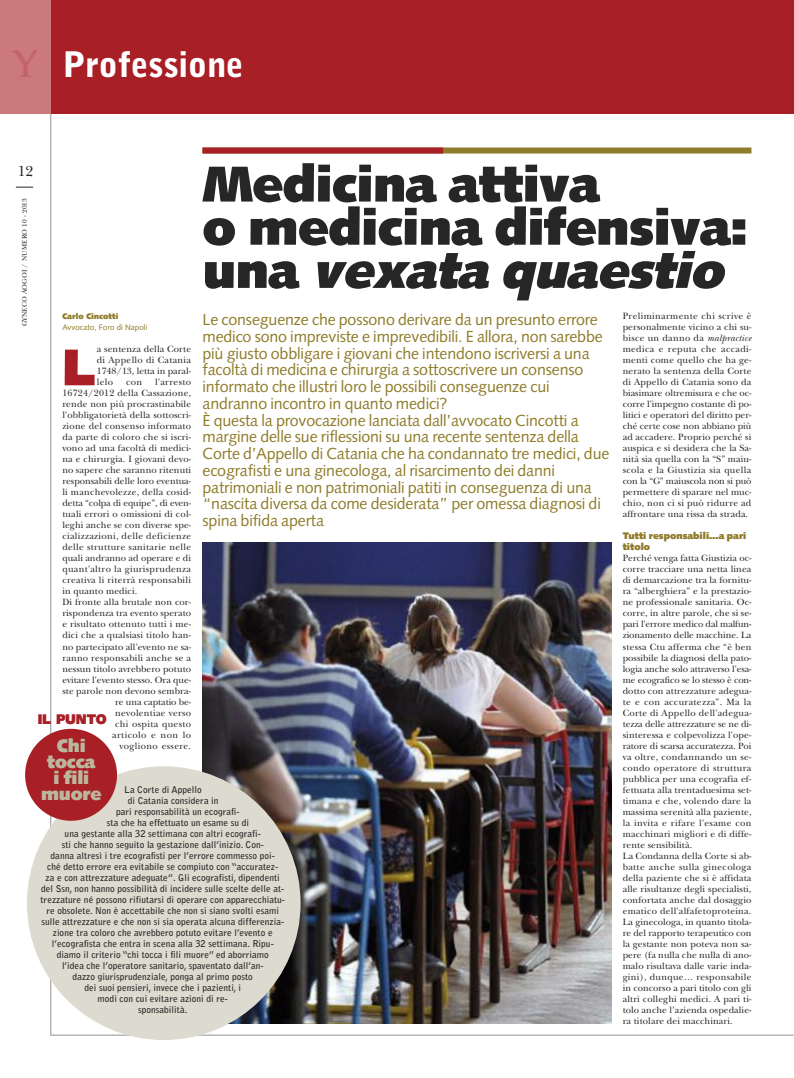
<style>
.page{position:relative;width:794px;height:1078px;background:#fff}
.page>*{position:absolute;margin:0;border:0;box-sizing:border-box;transform-origin:0 0}
.t1{font:900 51.5px "Syntax";color:#a91f26}
.t2{font:900 50.3px/43.1px "Syntax";letter-spacing:-.01em;color:#272627}
.t3{font:900 35px "Bell Gothic";letter-spacing:-.01em;color:#fff}
.t4{font:900 18px/16px "Syntax";letter-spacing:-.01em;color:#bbb79e;text-align:center}
.t5{font:16px/16.7px "Syntax";letter-spacing:-.01em;color:#8f7b29}
.t6{font:15px "New Baskerville";color:#272627}
.t7{font:900 14px "Syntax";letter-spacing:-.01em;color:#a91f26}
.t8{font:9.5px/11px "New Baskerville";letter-spacing:.01em;color:#272627;text-align:justify}
.t9{font:9.5px "New Baskerville";letter-spacing:.035em;color:#272627}
.t10{font:9.5px "New Baskerville";letter-spacing:.03em;color:#272627}
.t11{font:900 9.5px/11px "Syntax";color:#8f7b29}
.t12{font:9.5px "New Baskerville";letter-spacing:-.01em;color:#272627}
.t13{font:700 9.3px "Bell Gothic Std";letter-spacing:.005em;color:#272627}
.t14{font:8px "Syntax";color:#8f7b29}
.t15{font:900 8px "Syntax";color:#8f7b29}
.t16{font:7px "New Baskerville";letter-spacing:.025em;color:#272627}
.s1{font-family:"Palatino";font-weight:500;font-size:38.7px;color:#c36267}
.s2{font-style:italic}
</style>
<div class="page">
<svg style="left:16px;top:187px;width:17px;height:1px"></svg>
<div style="left:51px;top:0;width:743px;height:113px;background:#a91f26"></div>
<div style="left:0;top:0;width:51px;height:113px;background:#cb797d"></div>
<hr style="left:51px;top:113px;width:1px;height:921px;background:#939393">
<hr style="left:51px;top:1034px;width:742px;height:1px;background:#939393">
<img style="left:202px;top:542px;width:409px;height:481px">
<div style="left:202px;top:147px;width:549px;height:6px;background:#8f7b29"></div>
<div style="left:202px;top:147px;width:241px;height:6px;background:#a91f26"></div>
<div style="left:27px;top:766px;width:273px;height:273px;background:#dddbcf;border-radius:50%"></div>
<div style="left:25px;top:728px;width:92px;height:92px;background:#a91f26;border-radius:50%"></div>
<h3 class="t3" style="left:13px;top:51px;width:232px"><span class="s1">Y</span> Professione</h3>
<h2 class="t2" style="left:202px;top:167px;width:546px">Medicina attiva<br>o medicina difensiva: u n a <span class="s2">vexata quaestio</span></h2>
<p class="t5" style="left:202px;top:312px;width:408px">Le conseguenze che possono derivare da un presunto errore medico sono impreviste e imprevedibili. E allora, non sarebbe più giusto obbligare i giovani che intendono iscriversi a una facoltà di medicina e chirurgia a sottoscrivere un consenso informato che illustri loro le possibili conseguenze cui andranno incontro in quanto medici?<br>È questa la provocazione lanciata dall’avvocato Cincotti a margine delle sue riflessioni su una recente sentenza della Corte d’Appello di Catania che ha condannato tre medici, due ecografisti e una ginecologa, al risarcimento dei danni patrimoniali e non patrimoniali patiti in conseguenza di una “nascita diversa da come desiderata” per omessa diagnosi di spina bifida aperta</p>
<h3 class="t6" style="left:18px;top:166px;width:17px">12</h3>
<p class="t16" style="left:22px;top:326px;width:130px;rotate:-90deg">GYNECO AOGOI / NUMERO 10 - 2013</p>
<p class="t8" style="left:622px;top:312px;width:130px">Preliminarmente chi scrive è personalmente vicino a chi su&shy;bisce un danno da <span class="s2">malpractice </span>medica e reputa che accadi&shy;menti come quello che ha ge&shy;nerato la sentenza della Corte di Appello di Catania sono da biasimare oltremisura e che oc&shy;corre l'impegno costante di po&shy;litici e operatori del diritto per&shy;ché certe cose non abbiano più ad accadere. Proprio perché si auspica e si desidera che la Sa&shy;nità sia quella con la “S” maiu&shy;scola e la Giustizia sia quella con la “G” maiuscola non si può permettere di sparare nel muc&shy;chio, non ci si può ridurre ad affrontare una rissa da strada.</p>
<p class="t11" style="left:622px;top:531px;width:125px">Tutti responsabili…a pari titolo</p>
<p class="t8" style="left:622px;top:554px;width:130px;text-align:left">Perché venga fatta Giustizia oc&shy;corre tracciare una netta linea di demarcazione tra la fornitu&shy;ra “alberghiera” e la prestazio&shy;ne professionale sanitaria. Oc&shy;corre, in altre parole, che si se&shy;pari l'errore medico dal malfun&shy;zionamento delle macchine. La stessa Ctu afferma che “è ben possibile la diagnosi della pato&shy;logia anche solo attraverso l'esa&shy;me ecografico se lo stesso è con&shy;dotto con attrezzature adegua&shy;te e con accuratezza”. Ma la<br>Corte di Appello dell'adegua&shy;tezza delle attrezzature se ne di&shy;sinteressa e colpevolizza l'ope&shy;ratore di scarsa accuratezza. Poi va oltre, condannando un se&shy;condo operatore di struttura pubblica per una ecografia ef&shy;fettuata alla trentaduesima set&shy;timana e che, volendo dare la massima serenità alla paziente, la invita e rifare l'esame con macchinari migliori e di diffe&shy;rente sensibilità.<br>La Condanna della Corte si ab&shy;batte anche sulla ginecologa della paziente che si è affidata alle risultanze degli specialisti, confortata anche dal dosaggio ematico dell'alfafetoproteina.<br>La ginecologa, in quanto titola&shy;re del rapporto terapeutico con la gestante non poteva non sa&shy;pere (fa nulla che nulla di ano&shy;malo risultava dalle varie inda&shy;gini), dunque… responsabile in concorso a pari titolo con gli altri colleghi medici. A pari ti&shy;tolo anche l’azienda ospedalie&shy;ra titolare dei macchinari.</p>
<p class="t15" style="left:62px;top:313px;width:58px">Carlo Cincotti</p>
<p class="t14" style="left:62px;top:324px;width:86px">Avvocato, Foro di Napoli</p>
<h1 class="t1" style="left:62px;top:346px;width:36px">L</h1>
<p class="t8" style="left:97px;top:345px;width:96px">a sentenza della Corte di Appello di Catania 1748/13, letta in paral&shy;lelo</p>
<p class="t8" style="left:126px;top:378px;width:18px">con</p>
<p class="t9" style="left:155px;top:379px;width:38px">l'arresto</p>
<p class="t8" style="left:62px;top:389px;width:130px">16724/2012 della Cassazione,</p>
<p class="t8" style="left:62px;top:400px;width:130px">rende non più procrastinabile</p>
<p class="t8" style="left:62px;top:411px;width:130px">l'obbligatorietà della sottoscri-</p>
<p class="t8" style="left:62px;top:422px;width:130px">zione del consenso informato</p>
<p class="t8" style="left:62px;top:433px;width:130px">da parte di coloro che si iscri-</p>
<p class="t8" style="left:62px;top:444px;width:130px">vono ad una facoltà di medici-</p>
<p class="t8" style="left:62px;top:455px;width:130px">na e chirurgia. I giovani devo-</p>
<p class="t8" style="left:62px;top:466px;width:130px">no sapere che saranno ritenuti</p>
<p class="t8" style="left:62px;top:477px;width:130px">responsabili delle loro eventua-</p>
<p class="t8" style="left:62px;top:488px;width:130px">li manchevolezze, della cosid-</p>
<p class="t12" style="left:62px;top:500px;width:130px">detta “colpa di equipe”, di even-</p>
<p class="t8" style="left:62px;top:510px;width:130px">tuali errori o omissioni di col-</p>
<p class="t8" style="left:62px;top:521px;width:130px">leghi anche se con diverse spe-</p>
<p class="t10" style="left:62px;top:533px;width:130px">cializzazioni, delle deficienze</p>
<p class="t9" style="left:62px;top:544px;width:130px">delle strutture sanitarie nelle</p>
<p class="t8" style="left:62px;top:554px;width:130px">quali andranno ad operare e di</p>
<p class="t10" style="left:62px;top:566px;width:130px">quant'altro la giurisprudenza</p>
<p class="t8" style="left:62px;top:576px;width:130px">creativa li riterrà responsabili</p>
<p class="t8" style="left:62px;top:587px;width:76px">in quanto medici.</p>
<p class="t8" style="left:62px;top:598px;width:130px">Di fronte alla brutale non cor-</p>
<p class="t8" style="left:62px;top:609px;width:130px">rispondenza tra evento sperato</p>
<p class="t8" style="left:62px;top:620px;width:130px">e risultato ottenuto tutti i me-</p>
<p class="t8" style="left:62px;top:631px;width:130px">dici che a qualsiasi titolo han-</p>
<p class="t8" style="left:62px;top:642px;width:130px">no partecipato all'evento ne sa-</p>
<p class="t8" style="left:62px;top:653px;width:130px">ranno responsabili anche se a</p>
<p class="t8" style="left:62px;top:664px;width:130px">nessun titolo avrebbero potuto</p>
<p class="t8" style="left:62px;top:675px;width:130px">evitare l'evento stesso. Ora que-</p>
<p class="t8" style="left:62px;top:686px;width:130px">ste parole non devono sembra-</p>
<p class="t8" style="left:115px;top:697px;width:77px">re una captatio be-</p>
<p class="t10" style="left:115px;top:709px;width:77px">nevolentiae verso</p>
<p class="t9" style="left:115px;top:720px;width:77px">chi ospita questo</p>
<p class="t9" style="left:112px;top:731px;width:80px">articolo e non lo</p>
<p class="t9" style="left:119px;top:742px;width:73px">vogliono essere.</p>
<h3 class="t7" style="left:38px;top:713px;width:71px">IL PUNTO</h3>
<h3 class="t4" style="left:41px;top:739px;width:62px">Chi tocca<br>i fili muore</h3>
<p class="t13" style="left:124px;top:785px;width:79px">La Corte di Appello</p>
<p class="t13" style="left:128px;top:796px;width:92px">di Catania considera in</p>
<p class="t13" style="left:116px;top:807px;width:125px">pari responsabilità un ecografi-</p>
<p class="t13" style="left:107px;top:818px;width:144px">sta che ha effettuato un esame su di</p>
<p class="t13" style="left:65px;top:829px;width:198px">una gestante alla 32 settimana con altri ecografi-</p>
<p class="t13" style="left:62px;top:840px;width:204px">sti che hanno seguito la gestazione dall’inizio. Con-</p>
<p class="t13" style="left:51px;top:851px;width:226px">danna altresì i tre ecografisti per l’errore commesso poi-</p>
<p class="t13" style="left:47px;top:862px;width:232px">ché detto errore era evitabile se compiuto con “accuratez-</p>
<p class="t13" style="left:46px;top:873px;width:236px">za e con attrezzature adeguate”. Gli ecografisti, dipendenti</p>
<p class="t13" style="left:41px;top:884px;width:245px">del Ssn, non hanno possibilità di incidere sulle scelte delle at-</p>
<p class="t13" style="left:40px;top:895px;width:246px">trezzature né possono rifiutarsi di operare con apparecchiatu-</p>
<p class="t13" style="left:46px;top:906px;width:234px">re obsolete. Non è accettabile che non si siano svolti esami</p>
<p class="t13" style="left:41px;top:917px;width:244px">sulle attrezzature e che non si sia operata alcuna differenzia-</p>
<p class="t13" style="left:53px;top:928px;width:221px">zione tra coloro che avrebbero potuto evitare l’evento e</p>
<p class="t13" style="left:52px;top:939px;width:223px">l’ecografista che entra in scena alla 32 settimana. Ripu-</p>
<p class="t13" style="left:57px;top:950px;width:213px">diamo il criterio “chi tocca i fili muore” ed aborriamo</p>
<p class="t13" style="left:62px;top:961px;width:203px">l’idea che l’operatore sanitario, spaventato dall’an-</p>
<p class="t13" style="left:73px;top:972px;width:182px">dazzo giurisprudenziale, ponga al primo posto</p>
<p class="t13" style="left:84px;top:983px;width:158px">dei suoi pensieri, invece che i pazienti, i</p>
<p class="t13" style="left:98px;top:994px;width:132px">modi con cui evitare azioni di re-</p>
<p class="t13" style="left:138px;top:1005px;width:51px">sponsabilità.</p>
</div>
